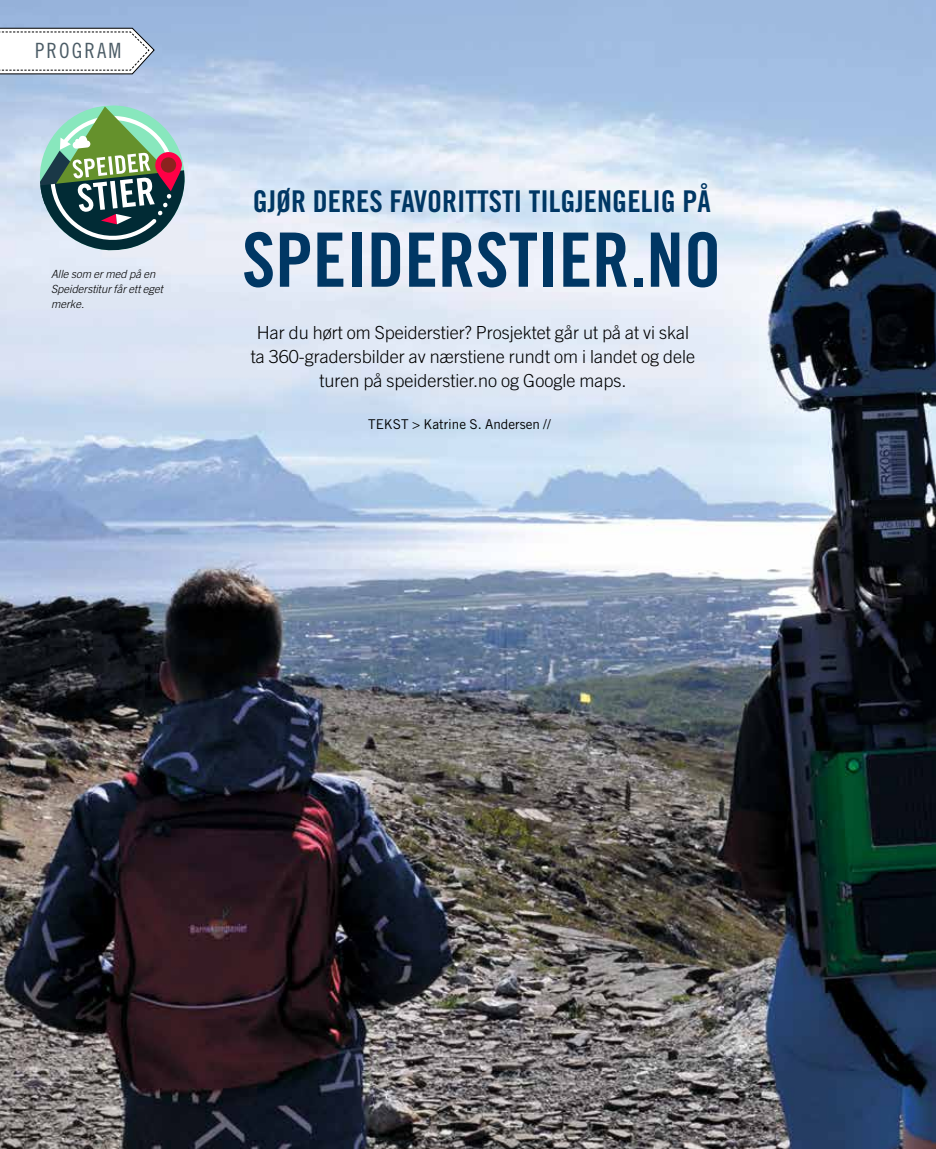
<style>
.page{position:relative;width:936px;height:1149px;background:#fff}
.page>*{position:absolute;margin:0;border:0;box-sizing:border-box;transform-origin:0 0}
.t1{font:75px "Trade Gothic LT Std Bd Cn 20";color:#003764}
.t2{font:30px "Trade Gothic LT Std Bd Cn 20";color:#003764}
.t3{font:21px "Trade Gothic LT Std Cn 18";letter-spacing:.1em;color:#4b5c66}
.t4{font:300 18px/24px "Trade Gothic LT Std";color:#000;text-align:center}
.t5{font:13.5px "Trade Gothic LT Std";color:#000}
.t6{font:italic 300 11.25px/15px "Trade Gothic LT Std";color:#000}
</style>
<div class="page">
<img style="left:0;top:0;width:935px;height:1148px">
<svg style="left:0;top:28px;width:155px;height:46px"></svg>
<svg style="left:36px;top:102px;width:152px;height:152px;background:#849d95"></svg>
<p class="t3" style="left:35px;top:38px;width:88px">PROGRAM</p>
<p class="t6" style="left:51px;top:267px;width:113px">Alle som er med på en<br>Speiderstitur får ett eget merke.</p>
<h2 class="t2" style="left:253px;top:183px;width:459px">GJØR DERES FAVORITTSTI TILGJENGELIG PÅ</h2>
<h1 class="t1" style="left:242px;top:214px;width:481px">SPEIDERSTIER.NO</h1>
<p class="t4" style="left:251px;top:320px;width:446px">Har du hørt om Speiderstier? Prosjektet går ut på at vi skal ta 360-gradersbilder av nærstiene rundt om i landet og dele turen på speiderstier.no og Google maps.</p>
<p class="t5" style="left:368px;top:416px;width:184px">TEKST &gt; Katrine S. Andersen //</p>
</div>
